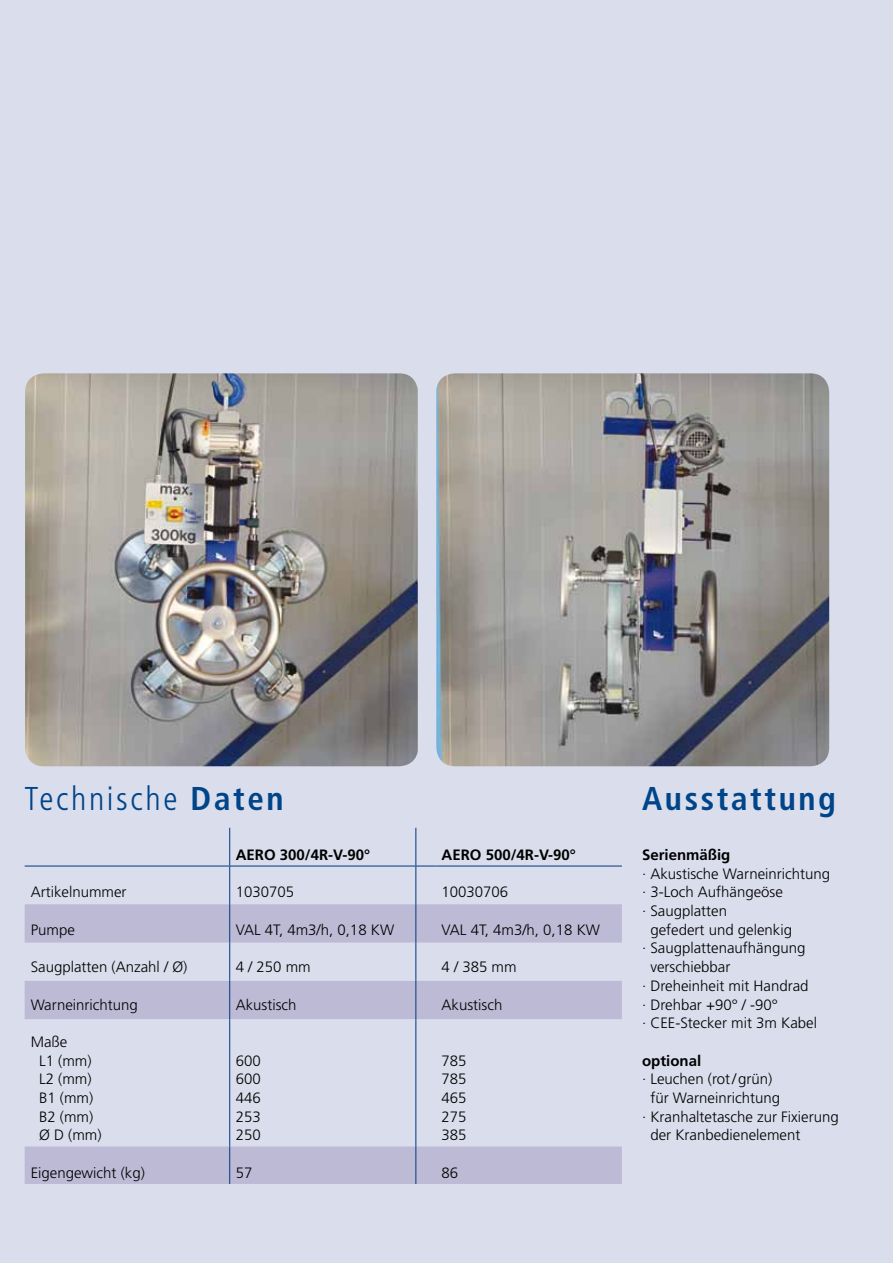
<style>
.page{position:relative;width:893px;height:1263px;background:#daddeb}
.page>*{position:absolute;margin:0;border:0;box-sizing:border-box;transform-origin:0 0}
.t1{font:300 condensed 33px "Frutiger";letter-spacing:.08em;color:#004489}
.t2{font:700 condensed 33px "Frutiger";letter-spacing:.08em;color:#004489}
.t3{font:300 15px/18.8px "Frutiger";color:#000;text-align:justify}
.t4{font:700 15px "Frutiger";color:#000}
.s1{font-weight:700}
</style>
<div class="page">
<svg style="left:25px;top:904px;width:597px;height:280px"></svg>
<hr style="left:25px;top:866px;width:186px;height:1px;background:#003882">
<svg style="left:211px;top:866px;width:18px;height:1px"></svg>
<svg style="left:416px;top:866px;width:20px;height:1px"></svg>
<hr style="left:436px;top:866px;width:186px;height:1px;background:#003882">
<hr style="left:229px;top:828px;width:1px;height:38px;background:#003882">
<hr style="left:415px;top:828px;width:1px;height:38px;background:#003882">
<hr style="left:230px;top:866px;width:186px;height:1px;background:#003882">
<hr style="left:229px;top:866px;width:1px;height:38px;background:#003882">
<hr style="left:415px;top:866px;width:1px;height:38px;background:#003882">
<hr style="left:229px;top:904px;width:1px;height:38px;background:#003882">
<hr style="left:415px;top:904px;width:1px;height:38px;background:#003882">
<hr style="left:229px;top:942px;width:1px;height:39px;background:#003882">
<hr style="left:415px;top:942px;width:1px;height:39px;background:#003882">
<hr style="left:229px;top:981px;width:1px;height:38px;background:#003882">
<hr style="left:415px;top:981px;width:1px;height:38px;background:#003882">
<hr style="left:229px;top:1019px;width:1px;height:127px;background:#003882">
<hr style="left:415px;top:1019px;width:1px;height:127px;background:#003882">
<hr style="left:229px;top:1146px;width:1px;height:38px;background:#003882">
<hr style="left:415px;top:1146px;width:1px;height:38px;background:#003882">
<img style="left:25px;top:373px;width:393px;height:393px">
<img style="left:436px;top:373px;width:393px;height:393px">
<h1 class="t1" style="left:25px;top:780px;width:261px">Technische <span class="s1">Daten</span></h1>
<p class="t4" style="left:236px;top:846px;width:136px">AERO 300/4R-V-90°</p>
<p class="t4" style="left:442px;top:846px;width:136px">AERO 500/4R-V-90°</p>
<p class="t3" style="left:31px;top:883px;width:97px">Artikelnummer</p>
<p class="t3" style="left:236px;top:883px;width:60px">1030705</p>
<p class="t3" style="left:442px;top:883px;width:68px">10030706</p>
<p class="t3" style="left:31px;top:920px;width:46px">Pumpe</p>
<p class="t3" style="left:236px;top:920px;width:160px">VAL 4T, 4m3/h, 0,18 KW</p>
<p class="t3" style="left:442px;top:920px;width:160px">VAL 4T, 4m3/h, 0,18 KW</p>
<p class="t3" style="left:31px;top:957px;width:158px">Saugplatten (Anzahl / Ø)</p>
<p class="t3" style="left:236px;top:957px;width:77px">4 / 250 mm</p>
<p class="t3" style="left:442px;top:957px;width:77px">4 / 385 mm</p>
<p class="t3" style="left:31px;top:995px;width:109px">Warneinrichtung</p>
<p class="t3" style="left:236px;top:995px;width:62px">Akustisch</p>
<p class="t3" style="left:442px;top:995px;width:62px">Akustisch</p>
<p class="t3" style="left:39px;top:1032px;width:64px;text-align:left;text-indent:-8px">Maße<br>L1 (mm)<br>L2 (mm)<br>B1 (mm)<br>B2 (mm)<br>Ø D (mm)</p>
<p class="t3" style="left:236px;top:1051px;width:27px">600<br>600<br>446<br>253<br>250</p>
<p class="t3" style="left:442px;top:1051px;width:27px">785<br>785<br>465<br>275<br>385</p>
<p class="t3" style="left:31px;top:1163px;width:116px">Eigengewicht (kg)</p>
<p class="t3" style="left:236px;top:1163px;width:18px">57</p>
<p class="t3" style="left:442px;top:1163px;width:18px">86</p>
<h1 class="t2" style="left:642px;top:779px;width:195px">Ausstattung</h1>
<p class="t4" style="left:642px;top:846px;width:90px">Serienmäßig</p>
<p class="t3" style="left:642px;top:864px;width:190px">· Akustische Warneinrichtung</p>
<p class="t3" style="left:642px;top:883px;width:142px">· 3-Loch Aufhängeöse</p>
<p class="t3" style="left:642px;top:901px;width:87px">· Saugplatten</p>
<p class="t3" style="left:650px;top:920px;width:143px">gefedert und gelenkig</p>
<p class="t3" style="left:642px;top:939px;width:165px">· Saugplattenaufhängung</p>
<p class="t3" style="left:650px;top:957px;width:81px">verschiebbar</p>
<p class="t3" style="left:642px;top:976px;width:168px">· Dreheinheit mit Handrad</p>
<p class="t3" style="left:642px;top:995px;width:137px">· Drehbar +90° / -90°</p>
<p class="t3" style="left:642px;top:1014px;width:176px">· CEE-Stecker mit 3m Kabel</p>
<p class="t4" style="left:642px;top:1051px;width:61px">optional</p>
<p class="t3" style="left:642px;top:1070px;width:132px">· Leuchen (rot/grün)</p>
<p class="t3" style="left:650px;top:1088px;width:131px">für Warneinrichtung</p>
<p class="t3" style="left:642px;top:1107px;width:198px">· Kranhaltetasche zur Fixierung</p>
<p class="t3" style="left:650px;top:1126px;width:152px">der Kranbedienelement</p>
</div>
